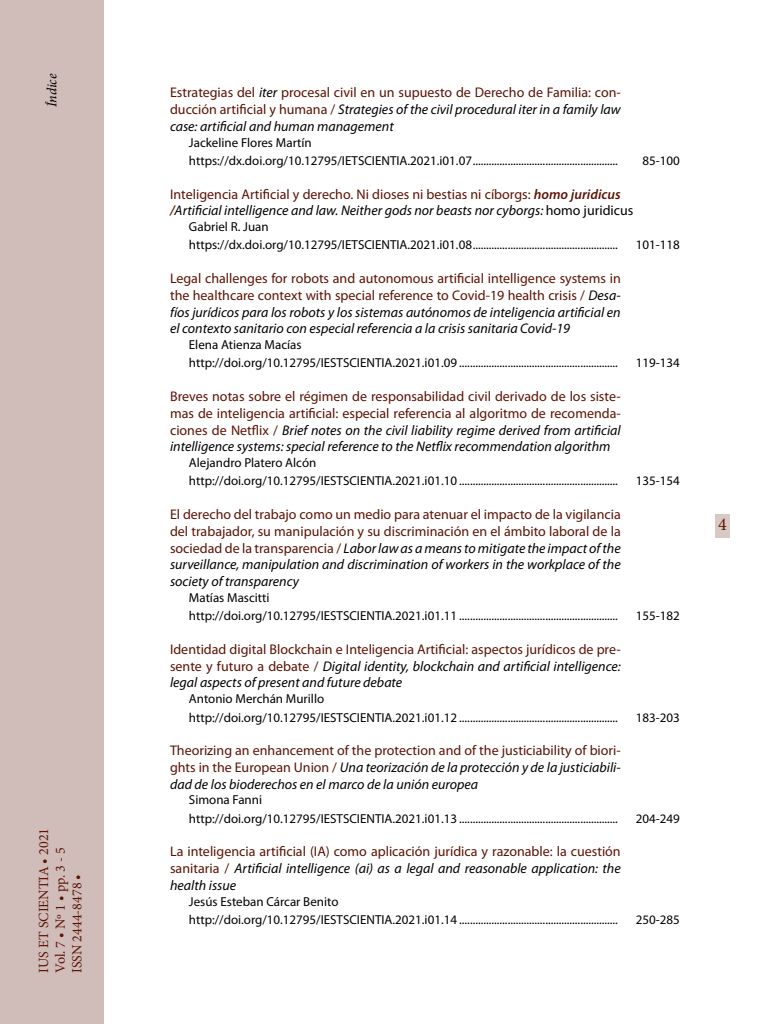
<style>
.page{position:relative;width:768px;height:1024px;background:#fff}
.page>*{position:absolute;margin:0;border:0;box-sizing:border-box;transform-origin:0 0}
.t1{font:18px "Minion Pro";color:#5d1305}
.t2{font:14px/16.8px "Myriad Pro";color:#5d1305;text-align:justify}
.t3{font:italic 14px/16.8px "Myriad Pro";color:#000}
.t4{font:14px/16.8px "Minion Pro";color:#5d1305}
.t5{font:italic 14px "Minion Pro";color:#000}
.t6{font:13px "Myriad Pro";color:#000}
.s1{font-style:italic;color:#000}
.s2{font-style:normal;color:#5d1305}
.s3{font-weight:600;color:#5d1305}
.s4{font-style:normal}
</style>
<div class="page">
<div style="left:0;top:0;width:103px;height:1024px;background:#d0bcb9"></div>
<div style="left:715px;top:514px;width:15px;height:24px;background:#d9c9c5"></div>
<p class="t5" style="left:42px;top:107px;width:35px;rotate:-90deg">Índice</p>
<p class="t4" style="left:35px;top:973px;width:146px;rotate:-90deg">IUS ET SCIENTIA • 2021<br>Vol. 7 • Nº 1 • pp. 3 - 5<br>ISSN 2444-8478 •</p>
<p class="t2" style="left:170px;top:84px;width:452px">Estrategias del <span class="s1">iter</span> procesal civil en un supuesto de Derecho de Familia: con&shy;ducción artificial y humana / <span class="s1">Strategies of the civil procedural iter in a family law case: artificial and human management</span></p>
<p class="t6" style="left:189px;top:134px;width:124px">Jackeline Flores Martín</p>
<p class="t6" style="left:189px;top:153px;width:431px">https://dx.doi.org/10.12795/IETSCIENTIA.2021.i01.07......................................................</p>
<p class="t6" style="left:642px;top:153px;width:39px">85-100</p>
<p class="t3" style="left:170px;top:185px;width:465px"><span class="s2">Inteligencia Artificial y derecho. Ni dioses ni bestias ni cíborgs:</span> <span class="s3">homo juridicus /</span>Artificial intelligence and law. Neither gods nor beasts nor cyborgs: <span class="s4">homo juridicus</span></p>
<p class="t6" style="left:189px;top:219px;width:81px">Gabriel R. Juan</p>
<p class="t6" style="left:189px;top:237px;width:431px">https://dx.doi.org/10.12795/IETSCIENTIA.2021.i01.08......................................................</p>
<p class="t6" style="left:636px;top:237px;width:46px">101-118</p>
<p class="t3" style="left:170px;top:270px;width:452px;text-align:justify"><span class="s2">Legal challenges for robots and autonomous artificial intelligence systems in the healthcare context with special reference to Covid-19 health crisis /</span> Desa&shy;fíos jurídicos para los robots y los sistemas autónomos de inteligencia artificial en el contexto sanitario con especial referencia a la crisis sanitaria Covid-19</p>
<p class="t6" style="left:189px;top:337px;width:114px">Elena Atienza Macías</p>
<p class="t6" style="left:189px;top:355px;width:431px">http://doi.org/10.12795/IESTSCIENTIA.2021.i01.09 ...........................................................</p>
<p class="t6" style="left:636px;top:355px;width:46px">119-134</p>
<p class="t2" style="left:170px;top:388px;width:452px">Breves notas sobre el régimen de responsabilidad civil derivado de los siste&shy;mas de inteligencia artificial: especial referencia al algoritmo de recomenda&shy;ciones de Netflix / <span class="s1">Brief notes on the civil liability regime derived from artificial intelligence systems: special reference to the Netflix recommendation algorithm</span></p>
<p class="t6" style="left:189px;top:455px;width:129px">Alejandro Platero Alcón</p>
<p class="t6" style="left:189px;top:473px;width:431px">http://doi.org/10.12795/IESTSCIENTIA.2021.i01.10 ...........................................................</p>
<p class="t6" style="left:636px;top:473px;width:46px">135-154</p>
<p class="t2" style="left:170px;top:506px;width:452px">El derecho del trabajo como un medio para atenuar el impacto de la vigilancia del trabajador, su manipulación y su discriminación en el ámbito laboral de la sociedad de la transparencia / <span class="s1">Labor law as a means to mitigate the impact of the surveillance, manipulation and discrimination of workers in the workplace of the society of transparency</span></p>
<p class="t6" style="left:189px;top:589px;width:82px">Matías Mascitti</p>
<p class="t6" style="left:189px;top:608px;width:431px">http://doi.org/10.12795/IESTSCIENTIA.2021.i01.11 ...........................................................</p>
<p class="t6" style="left:636px;top:608px;width:46px">155-182</p>
<p class="t2" style="left:170px;top:641px;width:452px">Identidad digital Blockchain e Inteligencia Artificial: aspectos jurídicos de pre&shy;sente y futuro a debate / <span class="s1">Digital identity, blockchain and artificial intelligence: legal aspects of present and future debate</span></p>
<p class="t6" style="left:189px;top:691px;width:137px">Antonio Merchán Murillo</p>
<p class="t6" style="left:189px;top:709px;width:431px">http://doi.org/10.12795/IESTSCIENTIA.2021.i01.12 ...........................................................</p>
<p class="t6" style="left:636px;top:709px;width:46px">183-203</p>
<p class="t2" style="left:170px;top:742px;width:452px">Theorizing an enhancement of the protection and of the justiciability of biori&shy;ghts in the European Union / <span class="s1">Una teorización de la protección y de la justiciabili&shy;dad de los bioderechos en el marco de la unión europea</span></p>
<p class="t6" style="left:189px;top:792px;width:75px">Simona Fanni</p>
<p class="t6" style="left:189px;top:810px;width:431px">http://doi.org/10.12795/IESTSCIENTIA.2021.i01.13 ...........................................................</p>
<p class="t6" style="left:636px;top:810px;width:46px">204-249</p>
<p class="t2" style="left:170px;top:843px;width:452px">La inteligencia artificial (IA) como aplicación jurídica y razonable: la cuestión sanitaria / <span class="s1">Artificial intelligence (ai) as a legal and reasonable application: the health issue</span></p>
<p class="t6" style="left:189px;top:893px;width:151px">Jesús Esteban Cárcar Benito</p>
<p class="t6" style="left:189px;top:912px;width:431px">http://doi.org/10.12795/IESTSCIENTIA.2021.i01.14 ...........................................................</p>
<p class="t6" style="left:636px;top:912px;width:46px">250-285</p>
<p class="t1" style="left:718px;top:512px;width:10px">4</p>
</div>
